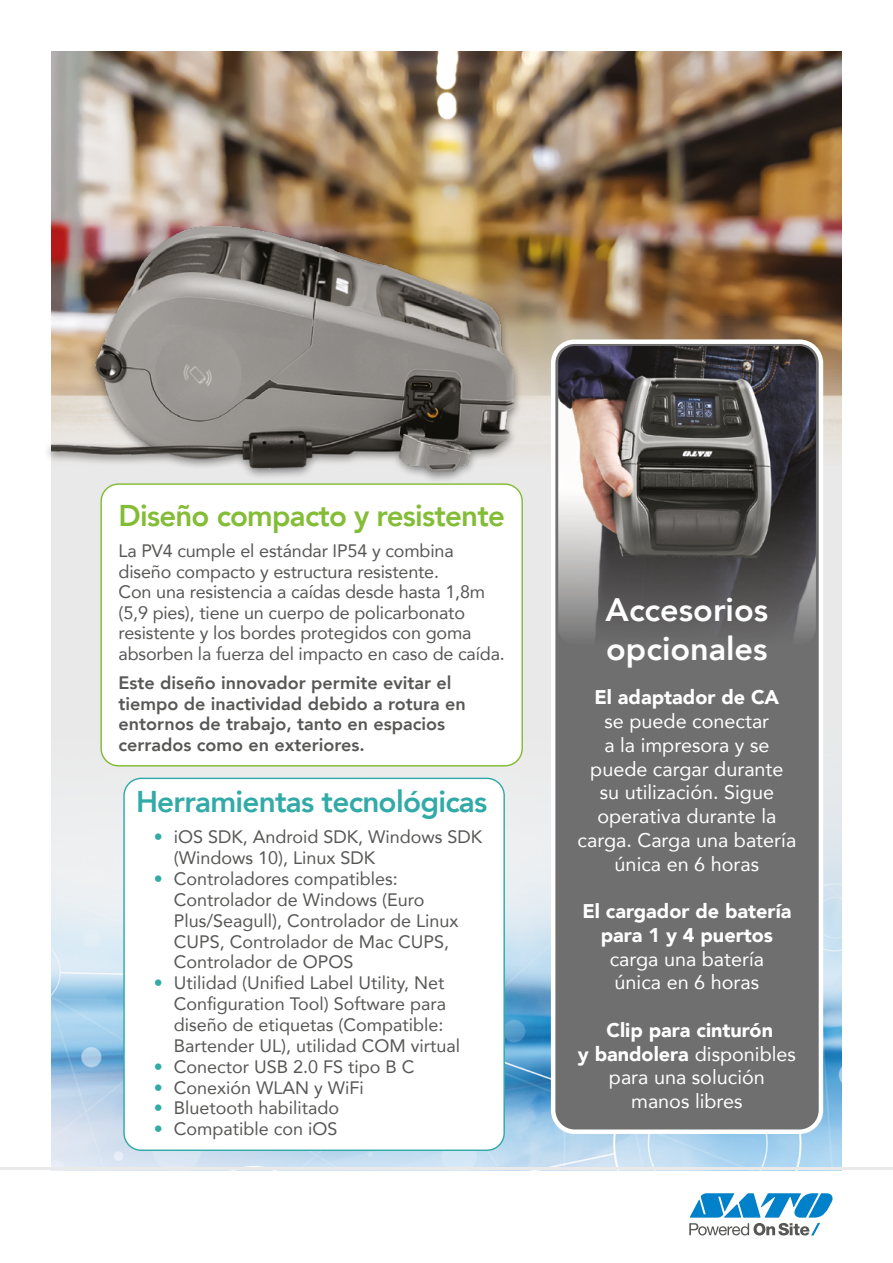
<style>
.page{position:relative;width:893px;height:1263px;background:#fff}
.page>*{position:absolute;margin:0;border:0;box-sizing:border-box;transform-origin:0 0}
.t1{font:800 32.4px/38.8px "Avenir";color:#fff}
.t2{font:800 30px "Avenir";letter-spacing:-.025em;color:#83bc35}
.t3{font:800 30px "Avenir";letter-spacing:-.025em;color:#32aaa7}
.t4{font:19.8px/23.7px "Avenir";color:#fff;text-align:center}
.t5{font:900 19.8px/23.7px "Avenir";color:#fff;text-align:center}
.t6{font:18px/20.9px "Avenir";color:#575756}
.t7{font:800 18px/20.5px "Avenir";color:#575756}
.s1{color:#32aaa7}
.s2{font-weight:900}
</style>
<div class="page">
<div style="left:51px;top:51px;width:791px;height:1119px;background:#e9e9e9"></div>
<img style="left:51px;top:753px;width:791px;height:414px">
<img style="left:51px;top:51px;width:791px;height:402px">
<hr style="left:0;top:1168px;width:893px;height:2px;background:#e9e9e9">
<svg style="left:689px;top:1223px;width:131px;height:12px"></svg>
<svg style="left:690px;top:1193px;width:143px;height:24px"></svg>
<div style="left:101px;top:484px;width:421px;height:282px;background:#fff;border-radius:17px"></div>
<div style="left:100px;top:483px;width:423px;height:283px;border:1px solid #83bc35;border-radius:17px"></div>
<div style="left:124px;top:778px;width:380px;height:372px;background:#fff;border-radius:17px"></div>
<div style="left:553px;top:342px;width:268px;height:790px;background:#706f6f;border-radius:22px"></div>
<div style="left:551px;top:339px;width:272px;height:795px;border:4px solid #fff;border-radius:22px"></div>
<img style="left:558px;top:346px;width:258px;height:290px">
<div style="left:43px;top:222px;width:480px;height:261px;background:#000;opacity:.45"></div>
<img style="left:51px;top:227px;width:463px;height:244px">
<h2 class="t2" style="left:119px;top:493px;width:388px">Diseño compacto y resistente</h2>
<p class="t6" style="left:119px;top:540px;width:388px">La PV4 cumple el estándar IP54 y combina diseño compacto y estructura resistente.<br>Con una resistencia a caídas desde hasta 1,8m (5,9 pies), tiene un cuerpo de policarbonato resistente y los bordes protegidos con goma absorben la fuerza del impacto en caso de caída.</p>
<p class="t7" style="left:119px;top:672px;width:349px">Este diseño innovador permite evitar el tiempo de inactividad debido a rotura en entornos de trabajo, tanto en espacios cerrados como en exteriores.</p>
<h2 class="t3" style="left:136px;top:778px;width:353px">Herramientas tecnológicas</h2>
<p class="t6" style="left:174px;top:826px;width:310px;text-indent:-20px"><span class="s1">•</span> iOS SDK, Android SDK, Windows SDK (Windows 10), Linux SDK</p>
<p class="t6" style="left:174px;top:868px;width:286px;text-indent:-20px"><span class="s1">•</span> Controladores compatibles:<br>Controlador de Windows (Euro<br>Plus/Seagull), Controlador de Linux<br>CUPS, Controlador de Mac CUPS,<br>Controlador de OPOS</p>
<p class="t6" style="left:174px;top:972px;width:288px;text-indent:-20px"><span class="s1">•</span> Utilidad (Unified Label Utility, Net Configuration Tool) Software para diseño de etiquetas (Compatible:<br>Bartender UL), utilidad COM virtual</p>
<p class="t6" style="left:154px;top:1055px;width:262px"><span class="s1">•</span> Conector USB 2.0 FS tipo B C</p>
<p class="t6" style="left:154px;top:1076px;width:211px"><span class="s1">•</span> Conexión WLAN y WiFi</p>
<p class="t6" style="left:154px;top:1097px;width:187px"><span class="s1">•</span> Bluetooth habilitado</p>
<p class="t6" style="left:154px;top:1118px;width:185px"><span class="s1">•</span> Compatible con iOS</p>
<h1 class="t1" style="left:606px;top:590px;width:164px">Accesorios opcionales</h1>
<p class="t5" style="left:594px;top:685px;width:186px">El adaptador de CA</p>
<p class="t4" style="left:578px;top:709px;width:220px">se puede conectar<br>a la impresora y se puede cargar durante<br>su utilización. Sigue operativa durante la carga. Carga una batería única en 6 horas</p>
<p class="t5" style="left:582px;top:899px;width:211px">El cargador de batería para 1 y 4 puertos</p>
<p class="t4" style="left:610px;top:946px;width:156px;text-align:left">carga una batería única en 6 horas</p>
<p class="t4" style="left:578px;top:1018px;width:220px"><span class="s2">Clip para cinturón<br>y bandolera</span> disponibles para una solución manos libres</p>
</div>
